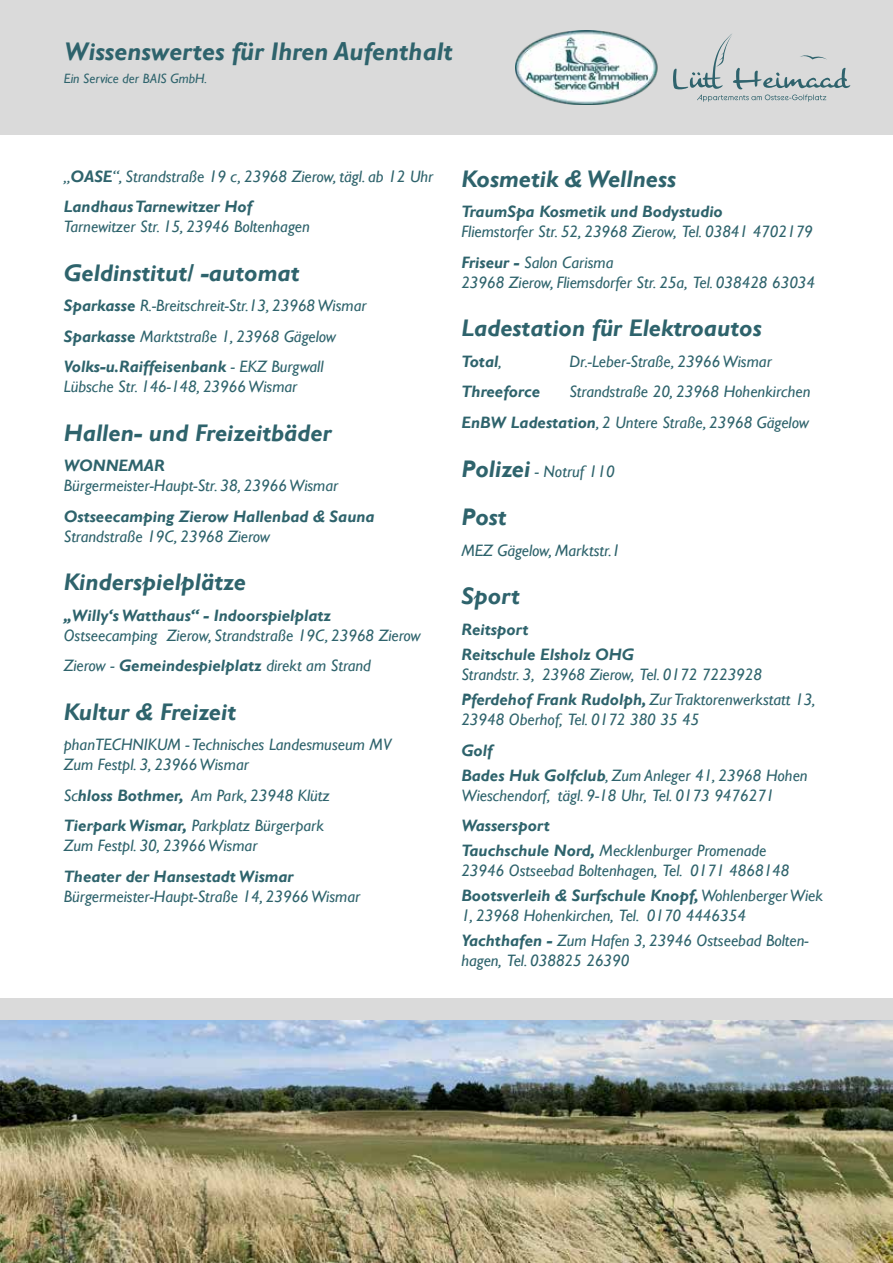
<style>
.page{position:relative;width:893px;height:1263px;background:#fff}
.page>*{position:absolute;margin:0;border:0;box-sizing:border-box;transform-origin:0 0}
.t1{font:italic 700 25.5px "Gill Sans";color:#2e636c}
.t2{font:italic 700 24px "Gill Sans";color:#2e636c}
.t3{font:italic 16.5px/30.6px "Gill Sans";color:#2e636c}
.t4{font:italic 700 16.5px/25.2px "Gill Sans";color:#2e636c}
.t5{font:italic 13.5px "Gill Sans";color:#2e636c}
.s1{font-weight:700}
.s2{font-weight:400}
.s3{font-weight:700;font-size:24px}
</style>
<div class="page">
<img style="left:0;top:1019px;width:893px;height:244px">
<div style="left:0;top:0;width:893px;height:135px;background:#dadada"></div>
<img style="left:516px;top:31px;width:142px;height:73px">
<svg style="left:673px;top:34px;width:177px;height:55px"></svg>
<svg style="left:697px;top:95px;width:129px;height:7px"></svg>
<div style="left:0;top:998px;width:893px;height:21px;background:#dadada"></div>
<h1 class="t1" style="left:65px;top:37px;width:390px">Wissenswertes für Ihren Aufenthalt</h1>
<p class="t5" style="left:64px;top:71px;width:145px">Ein Service der BAIS GmbH.</p>
<p class="t3" style="left:64px;top:161px;width:371px">„<span class="s1">OASE</span>“, Strandstraße 19 c, 23968 Zierow, tägl. ab 12 Uhr<br><span class="s1">Landhaus Tarnewitzer Hof</span></p>
<p class="t3" style="left:64px;top:211px;width:248px">Tarnewitzer Str. 15, 23946 Boltenhagen</p>
<h2 class="t2" style="left:64px;top:258px;width:237px">Geldinstitut/ -automat</h2>
<p class="t3" style="left:64px;top:290px;width:304px"><span class="s1">Sparkasse</span> R.-Breitschreit-Str.13, 23968 Wismar<br><span class="s1">Sparkasse</span> Marktstraße 1, 23968 Gägelow<br><span class="s1">Volks-u.Raiffeisenbank</span> - EKZ Burgwall</p>
<p class="t3" style="left:64px;top:372px;width:235px">Lübsche Str. 146-148, 23966 Wismar</p>
<h2 class="t2" style="left:64px;top:419px;width:269px">Hallen- und Freizeitbäder</h2>
<p class="t4" style="left:64px;top:454px;width:103px">WONNEMAR</p>
<p class="t3" style="left:64px;top:470px;width:276px">Bürgermeister-Haupt-Str. 38, 23966 Wismar</p>
<p class="t4" style="left:64px;top:504px;width:312px">Ostseecamping Zierow Hallenbad &amp; Sauna</p>
<p class="t3" style="left:64px;top:521px;width:208px">Strandstraße 19C, 23968 Zierow</p>
<h2 class="t2" style="left:64px;top:568px;width:184px">Kinderspielplätze</h2>
<p class="t4" style="left:64px;top:603px;width:269px">„Willy‘s Watthaus“ - Indoorspielplatz</p>
<p class="t3" style="left:64px;top:620px;width:358px">Ostseecamping Zierow, Strandstraße 19C, 23968 Zierow<br>Zierow - <span class="s1">Gemeindespielplatz</span> direkt am Strand</p>
<h2 class="t2" style="left:64px;top:698px;width:174px">Kultur &amp; Freizeit</h2>
<p class="t3" style="left:64px;top:735px;width:329px;line-height:19.8px">phanTECHNIKUM - Technisches Landesmuseum MV<br>Zum Festpl. 3, 23966 Wismar</p>
<p class="t3" style="left:64px;top:780px;width:268px">Sc<span class="s1">hloss Bothmer,</span> Am Park, 23948 Klütz<br><span class="s1">Tierpark Wismar,</span> Parkplatz Bürgerpark</p>
<p class="t3" style="left:64px;top:831px;width:195px">Zum Festpl. 30, 23966 Wismar</p>
<p class="t4" style="left:64px;top:864px;width:231px">Theater der Hansestadt Wismar</p>
<p class="t3" style="left:64px;top:881px;width:298px">Bürgermeister-Haupt-Straße 14, 23966 Wismar</p>
<h2 class="t2" style="left:461px;top:165px;width:216px">Kosmetik &amp; Wellness</h2>
<p class="t4" style="left:461px;top:200px;width:263px">TraumSpa Kosmetik und Bodystudio</p>
<p class="t3" style="left:461px;top:216px;width:353px">Fliemstorfer Str. 52, 23968 Zierow, Tel. 03841 4702179<br><span class="s1">Friseur -</span> Salon Carisma</p>
<p class="t3" style="left:461px;top:267px;width:355px">23968 Zierow, Fliemsdorfer Str. 25a, Tel. 038428 63034</p>
<h2 class="t2" style="left:461px;top:314px;width:302px">Ladestation für Elektroautos</h2>
<p class="t4" style="left:461px;top:349px;width:42px">Total<span class="s2">,</span></p>
<p class="t3" style="left:569px;top:346px;width:204px">Dr.-Leber-Straße, 23966 Wismar</p>
<p class="t4" style="left:461px;top:380px;width:80px">Threeforce</p>
<p class="t3" style="left:461px;top:377px;width:351px;text-align:right">Strandstraße 20, 23968 Hohenkirchen<br><span class="s1">EnBW Ladestation</span>, 2 Untere Straße, 23968 Gägelow</p>
<p class="t3" style="left:461px;top:456px;width:155px"><span class="s3">Polizei</span> - Notruf 110</p>
<h2 class="t2" style="left:461px;top:503px;width:47px">Post</h2>
<p class="t3" style="left:461px;top:535px;width:161px">MEZ Gägelow, Marktstr.1</p>
<h2 class="t2" style="left:461px;top:582px;width:60px">Sport</h2>
<p class="t4" style="left:461px;top:617px;width:174px">Reitsport<br>Reitschule Elsholz OHG</p>
<p class="t3" style="left:461px;top:662px;width:356px;line-height:25.2px">Strandstr. 3, 23968 Zierow, Tel. 0172 7223928<br><span class="s1">Pferdehof Frank Rudolph,</span> Zur Traktorenwerkstatt 13,</p>
<p class="t3" style="left:461px;top:704px;width:240px">23948 Oberhof, Tel. 0172 380 35 45</p>
<p class="t3" style="left:461px;top:738px;width:348px;line-height:25.2px"><span class="s1">Golf<br>Bades Huk Golfclub</span>, Zum Anleger 41, 23968 Hohen</p>
<p class="t3" style="left:461px;top:780px;width:315px">Wieschendorf, tägl. 9-18 Uhr, Tel. 0173 9476271</p>
<p class="t4" style="left:461px;top:813px;width:307px">Wassersport<br>Tauchschule Nord, <span class="s2">Mecklenburger Promenade</span></p>
<p class="t3" style="left:461px;top:858px;width:363px;line-height:25.2px">23946 Ostseebad Boltenhagen, Tel. 0171 4868148<br><span class="s1">Bootsverleih &amp; Surfschule Knopf,</span> Wohlenberger Wiek</p>
<p class="t3" style="left:461px;top:903px;width:349px;line-height:25.2px">1, 23968 Hohenkirchen, Tel. 0170 4446354<br><span class="s1">Yachthafen -</span> Zum Hafen 3, 23946 Ostseebad Bolten-</p>
<p class="t3" style="left:461px;top:945px;width:170px">hagen, Tel. 038825 26390</p>
</div>
